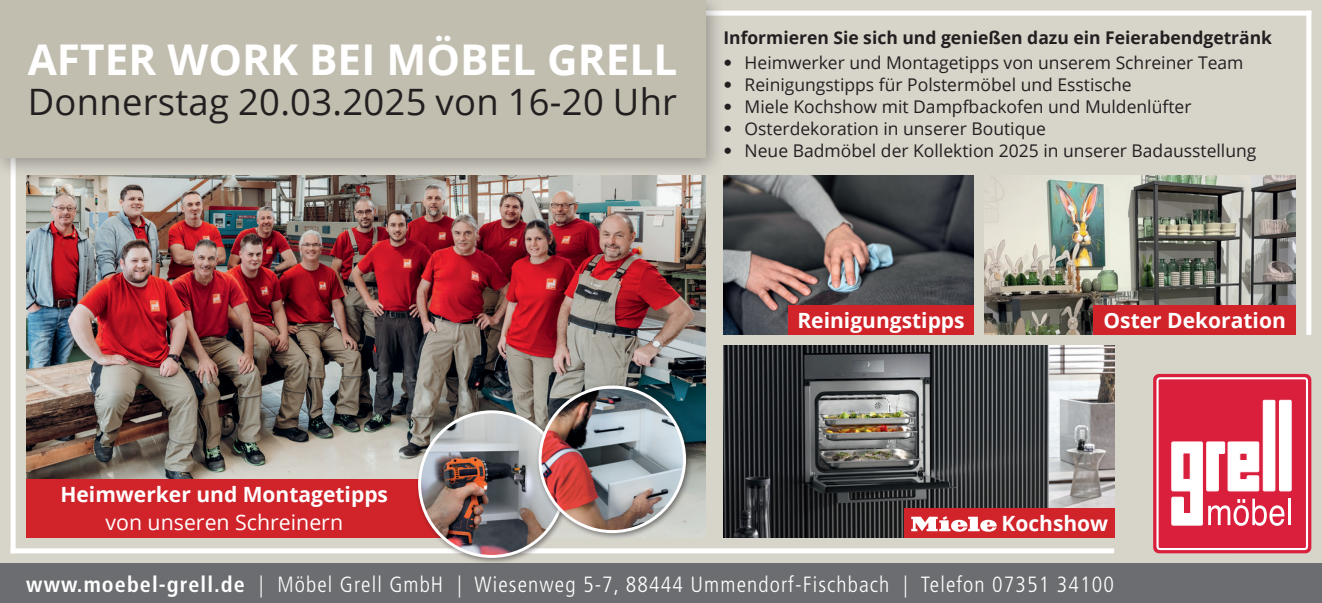
<style>
.page{position:relative;width:1322px;height:603px;background:#fff}
.page>*{position:absolute;margin:0;border:0;box-sizing:border-box;transform-origin:0 0}
.t1{font:700 42.25px "Open Sans";color:#fff}
.t2{font:36.25px "Open Sans";letter-spacing:.01em;color:#231f20}
.t3{font:300 condensed 22px "Frutiger LT Std";letter-spacing:.05em;color:#fff}
.t4{font:21.25px "Open Sans";color:#fff}
.t5{font:700 21px "Open Sans";color:#fff}
.t6{font:17.5px "Open Sans";color:#231f20}
.t7{font:700 17.5px "Open Sans";color:#231f20}
.s1{font-family:"Helvetica Neue LT Std";font-weight:100;font-stretch:condensed}
.s2{font-weight:700}
</style>
<div class="page">
<div style="left:0;top:0;width:1322px;height:602px;background:#d7d4ca"></div>
<div style="left:0;top:563px;width:1322px;height:39px;background:#6c6d70"></div>
<svg style="left:1153px;top:374px;width:158px;height:179px;background:#e56579"></svg>
<hr style="left:1287px;top:498px;width:3px;height:27px;background:#fff">
<div style="left:11px;top:548px;width:1103px;height:5px;background:#fff"></div>
<div style="left:324px;top:11px;width:987px;height:5px;background:#fff"></div>
<div style="left:11px;top:129px;width:5px;height:424px;background:#fff"></div>
<div style="left:1306px;top:11px;width:5px;height:324px;background:#fff"></div>
<div style="left:0;top:0;width:725px;height:179px;background:#231f20;opacity:.35"></div>
<div style="left:0;top:0;width:705px;height:157px;background:#c1bdaf"></div>
<img style="left:26px;top:175px;width:679px;height:337px">
<img style="left:723px;top:345px;width:391px;height:192px">
<img style="left:723px;top:175px;width:250px;height:160px">
<div style="left:26px;top:478px;width:459px;height:59px;background:#d1232a"></div>
<div style="left:788px;top:305px;width:185px;height:30px;background:#d1232a"></div>
<img style="left:984px;top:175px;width:311px;height:159px">
<div style="left:904px;top:508px;width:210px;height:29px;background:#d1232a"></div>
<svg style="left:911px;top:516px;width:86px;height:16px"></svg>
<div style="left:415px;top:407px;width:157px;height:157px;background:#231f20;opacity:.5"></div>
<img style="left:419px;top:411px;width:145px;height:145px;border-radius:72px">
<div style="left:535px;top:382px;width:157px;height:157px;background:#231f20;opacity:.5"></div>
<img style="left:540px;top:388px;width:144px;height:143px">
<div style="left:538px;top:385px;width:148px;height:148px;border:3px solid #fff;border-radius:50%"></div>
<div style="left:1093px;top:305px;width:202px;height:30px;background:#d1232a"></div>
<h1 class="t1" style="left:28px;top:29px;width:651px">AFTER WORK BEI MÖBEL GRELL</h1>
<h2 class="t2" style="left:28px;top:77px;width:651px">Donnerstag 20.03.2025 von 16-20 Uhr</h2>
<p class="t7" style="left:723px;top:26px;width:550px">Informieren Sie sich und genießen dazu ein Feierabendgetränk</p>
<p class="t6" style="left:723px;top:50px;width:522px"><span class="s1">•</span> Heimwerker und Montagetipps von unserem Schreiner Team</p>
<p class="t6" style="left:723px;top:73px;width:410px"><span class="s1">•</span> Reinigungstipps für Polstermöbel und Esstische</p>
<p class="t6" style="left:723px;top:95px;width:470px"><span class="s1">•</span> Miele Kochshow mit Dampfbackofen und Muldenlüfter</p>
<p class="t6" style="left:723px;top:117px;width:324px"><span class="s1">•</span> Osterdekoration in unserer Boutique</p>
<p class="t6" style="left:723px;top:139px;width:534px"><span class="s1">•</span> Neue Badmöbel der Kollektion 2025 in unserer Badausstellung</p>
<p class="t5" style="left:797px;top:305px;width:169px">Reinigungstipps</p>
<p class="t5" style="left:1103px;top:305px;width:184px">Oster Dekoration</p>
<p class="t5" style="left:60px;top:479px;width:329px">Heimwerker und Montagetipps</p>
<p class="t4" style="left:105px;top:507px;width:239px">von unseren Schreinern</p>
<p class="t5" style="left:1001px;top:508px;width:108px">Kochshow</p>
<p class="t3" style="left:26px;top:571px;width:1089px"><span class="s2">www.moebel-grell.de</span> | Möbel Grell GmbH | Wiesenweg 5-7, 88444 Ummendorf-Fischbach | Telefon 07351 34100</p>
</div>
